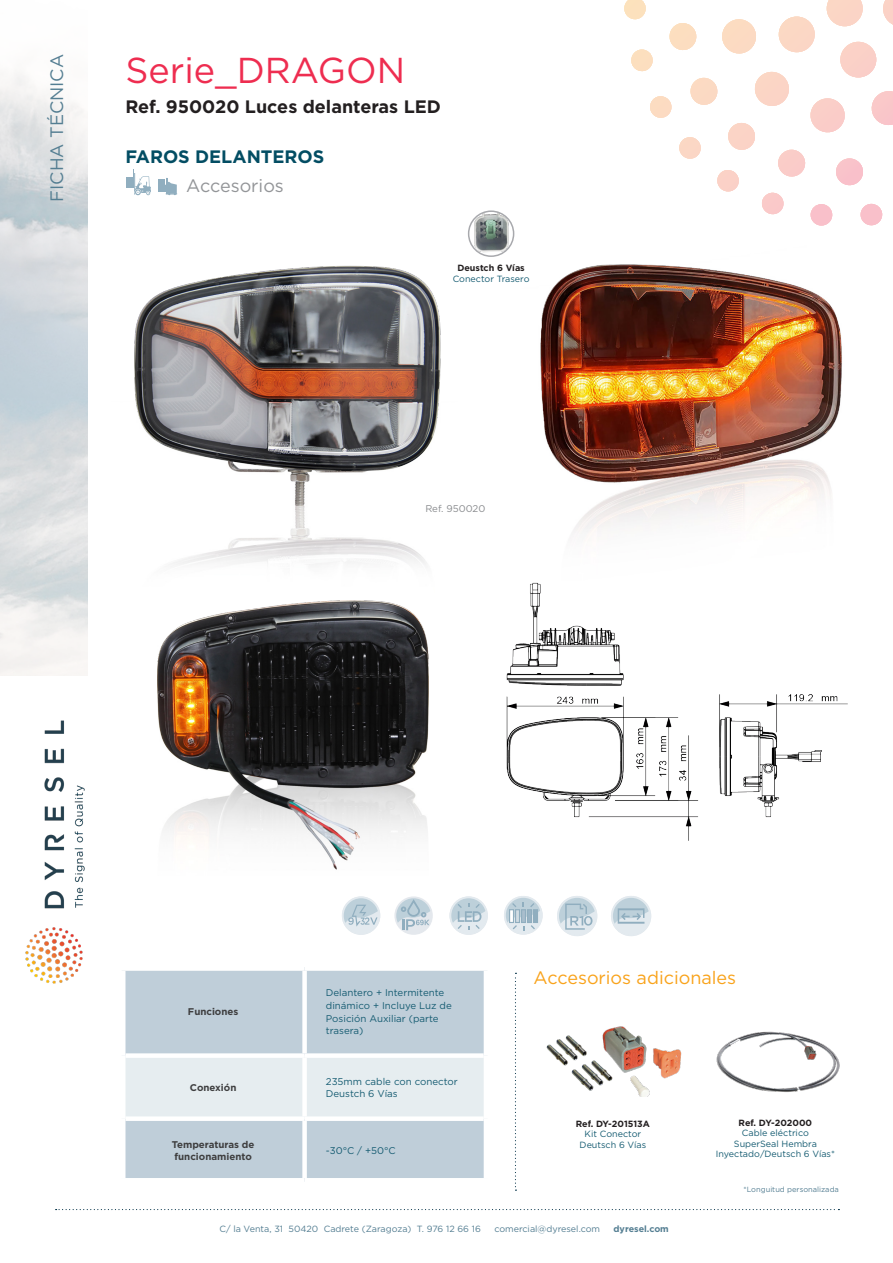
<style>
.page{position:relative;width:893px;height:1263px;background:#fff}
.page>*{position:absolute;margin:0;border:0;box-sizing:border-box;transform-origin:0 0}
.t1{font:36px "Gotham";color:#ee2d50}
.t2{font:700 18px "Gotham";color:#231f20}
.t3{font:18px "Gotham";color:#f9a31b}
.t4{font:700 18px "Gotham";color:#034d63}
.t5{font:18px "Gotham";color:#547e92}
.t6{font:18px "Gotham";color:#939598}
.t7{font:9.75px/12.8px "Gotham";color:#165c72}
.t8{font:700 9.75px "Gotham";color:#3e3e3f}
.t9{font:9.75px "Gotham";color:#8a8c8f}
.t10{font:9px "Gotham";color:#165c72}
.t11{font:9px "Gotham";color:#547e92}
.t12{font:700 9px "Gotham";color:#231f20}
.t13{font:700 9px "Gotham";color:#547e92}
.t14{font:7.5px "Gotham";color:#547e92}
</style>
<div class="page">
<svg style="left:56px;top:1209px;width:783px;height:1px"></svg>
<svg style="left:624px;top:0;width:22px;height:20px"></svg>
<svg style="left:631px;top:49px;width:22px;height:23px"></svg>
<svg style="left:650px;top:96px;width:22px;height:22px"></svg>
<svg style="left:679px;top:137px;width:22px;height:22px"></svg>
<svg style="left:717px;top:170px;width:22px;height:22px"></svg>
<svg style="left:762px;top:192px;width:22px;height:23px"></svg>
<svg style="left:810px;top:204px;width:23px;height:22px"></svg>
<svg style="left:860px;top:203px;width:23px;height:23px"></svg>
<svg style="left:669px;top:23px;width:28px;height:27px"></svg>
<svg style="left:690px;top:77px;width:28px;height:28px"></svg>
<svg style="left:728px;top:123px;width:27px;height:27px"></svg>
<svg style="left:778px;top:149px;width:28px;height:28px"></svg>
<div style="left:836px;top:158px;width:27px;height:27px;background:#f9c1ca;border-radius:13px"></div>
<svg style="left:722px;top:19px;width:34px;height:35px"></svg>
<svg style="left:754px;top:71px;width:35px;height:35px"></svg>
<svg style="left:810px;top:98px;width:35px;height:35px"></svg>
<svg style="left:871px;top:91px;width:22px;height:34px"></svg>
<div style="left:779px;top:17px;width:36px;height:35px;background:#fbd7c4;border-radius:18px"></div>
<div style="left:840px;top:42px;width:36px;height:35px;background:#fad0c7;border-radius:18px"></div>
<svg style="left:883px;top:0;width:10px;height:25px"></svg>
<svg style="left:827px;top:0;width:36px;height:26px"></svg>
<img style="left:25px;top:720px;width:60px;height:264px">
<svg style="left:515px;top:973px;width:1px;height:218px"></svg>
<svg style="left:342px;top:896px;width:38px;height:39px"></svg>
<svg style="left:449px;top:896px;width:39px;height:39px"></svg>
<svg style="left:504px;top:896px;width:39px;height:39px"></svg>
<svg style="left:557px;top:896px;width:40px;height:40px"></svg>
<svg style="left:611px;top:896px;width:40px;height:40px"></svg>
<svg style="left:394px;top:896px;width:39px;height:39px"></svg>
<img style="left:546px;top:1026px;width:136px;height:71px">
<img style="left:716px;top:1031px;width:124px;height:61px">
<svg style="left:127px;top:170px;width:24px;height:25px"></svg>
<div style="left:126px;top:177px;width:7px;height:10px;background:#90aebf"></div>
<svg style="left:158px;top:178px;width:19px;height:17px"></svg>
<img style="left:134px;top:265px;width:307px;height:336px">
<img style="left:540px;top:264px;width:302px;height:270px">
<img style="left:157px;top:601px;width:272px;height:269px">
<img style="left:506px;top:582px;width:342px;height:259px">
<img style="left:470px;top:213px;width:43px;height:42px">
<div style="left:468px;top:210px;width:46px;height:47px;border:2px solid #a8a9ad;border-radius:50%"></div>
<div style="left:125px;top:971px;width:359px;height:207px;background:#bfced9"></div>
<div style="left:125px;top:1058px;width:359px;height:58px;background:#e6edf0"></div>
<div style="left:302px;top:971px;width:5px;height:82px;background:#fff"></div>
<div style="left:125px;top:1116px;width:180px;height:5px;background:#fff"></div>
<div style="left:305px;top:1116px;width:179px;height:5px;background:#fff"></div>
<div style="left:125px;top:1053px;width:180px;height:5px;background:#fff"></div>
<div style="left:305px;top:1053px;width:179px;height:5px;background:#fff"></div>
<div style="left:302px;top:1058px;width:5px;height:58px;background:#fff"></div>
<div style="left:302px;top:1121px;width:5px;height:57px;background:#fff"></div>
<h2 class="t5" style="left:45px;top:202px;width:149px;rotate:-90deg">FICHA TÉCNICA</h2>
<p class="t1" style="left:125px;top:47px;width:281px">Serie_DRAGON</p>
<p class="t2" style="left:125px;top:95px;width:317px">Ref. 950020 Luces delanteras LED</p>
<p class="t4" style="left:125px;top:145px;width:200px">FAROS DELANTEROS</p>
<p class="t6" style="left:186px;top:174px;width:99px">Accesorios</p>
<p class="t12" style="left:457px;top:262px;width:69px">Deustch 6 Vías</p>
<p class="t10" style="left:453px;top:273px;width:78px">Conector Trasero</p>
<p class="t9" style="left:425px;top:502px;width:62px">Ref. 950020</p>
<p class="t8" style="left:188px;top:1005px;width:52px">Funciones</p>
<p class="t7" style="left:326px;top:986px;width:127px">Delantero + Intermitente dinámico + Incluye Luz de<br>Posición Auxiliar (parte trasera)</p>
<p class="t8" style="left:190px;top:1081px;width:48px">Conexión</p>
<p class="t7" style="left:326px;top:1075px;width:133px">235mm cable con conector<br>Deustch 6 Vías</p>
<p class="t8" style="left:172px;top:1138px;width:84px">Temperaturas de</p>
<p class="t8" style="left:174px;top:1150px;width:79px">funcionamiento</p>
<p class="t7" style="left:326px;top:1144px;width:71px">-30°C / +50°C</p>
<p class="t3" style="left:534px;top:966px;width:204px">Accesorios adicionales</p>
<p class="t12" style="left:576px;top:1117px;width:76px">Ref. DY-201513A</p>
<p class="t10" style="left:585px;top:1128px;width:58px">Kit Conector</p>
<p class="t10" style="left:580px;top:1139px;width:68px">Deutsch 6 Vías</p>
<p class="t12" style="left:739px;top:1116px;width:75px">Ref. DY-202000</p>
<p class="t10" style="left:742px;top:1127px;width:68px">Cable eléctrico</p>
<p class="t10" style="left:734px;top:1138px;width:84px">SuperSeal Hembra</p>
<p class="t10" style="left:716px;top:1148px;width:121px">Inyectado/Deutsch 6 Vías*</p>
<p class="t14" style="left:743px;top:1185px;width:97px">*Longuitud personalizada</p>
<p class="t11" style="left:219px;top:1223px;width:263px">C/ la Venta, 31 50420 Cadrete (Zaragoza) T. 976 12 66 16</p>
<p class="t11" style="left:494px;top:1223px;width:107px">comercial@dyresel.com</p>
<p class="t13" style="left:614px;top:1223px;width:57px">dyresel.com</p>
</div>
